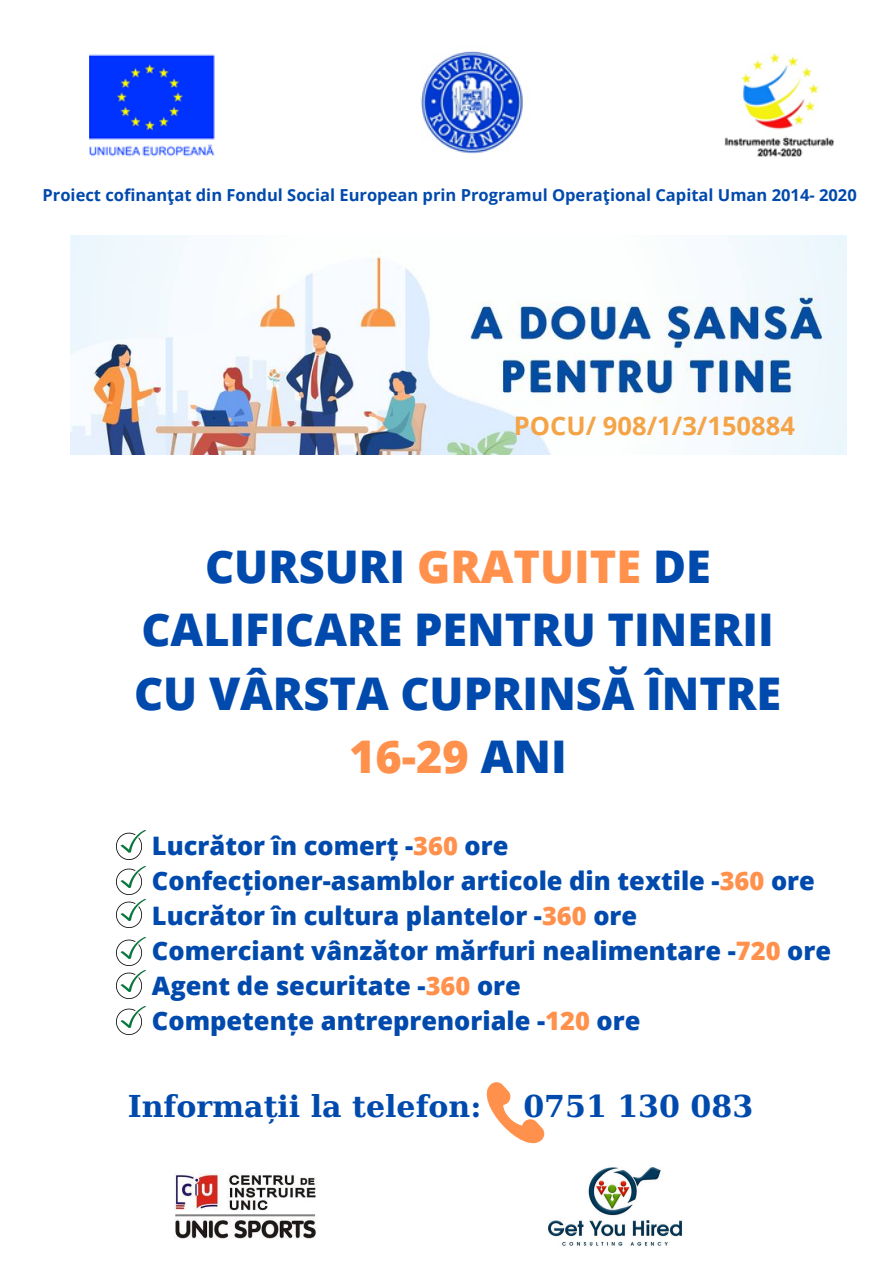
<style>
.page{position:relative;width:894px;height:1264px;background:#fff}
.page>*{position:absolute;margin:0;border:0;box-sizing:border-box;transform-origin:0 0}
.t1{font:800 45px/63px "Open Sans";color:#004aad;text-align:center}
.t2{font:700 30px "DejaVu Serif";color:#004aad}
.t3{font:800 25.5px "Open Sans";color:#004aad}
.t4{font:700 25.5px "Open Sans";color:#f4a447}
.t5{font:700 16.5px "Open Sans";color:#004aad}
.s1{color:#ff914d}
</style>
<div class="page">
<img style="left:89px;top:51px;width:743px;height:106px">
<img style="left:71px;top:236px;width:774px;height:218px">
<img style="left:548px;top:1167px;width:134px;height:79px">
<img style="left:175px;top:1173px;width:141px;height:66px">
<svg style="left:486px;top:1082px;width:59px;height:62px"></svg>
<img style="left:116px;top:830px;width:29px;height:29px">
<img style="left:116px;top:866px;width:29px;height:28px">
<img style="left:116px;top:899px;width:29px;height:28px">
<img style="left:116px;top:937px;width:29px;height:28px">
<img style="left:116px;top:970px;width:29px;height:28px">
<img style="left:116px;top:1006px;width:29px;height:28px">
<p class="t5" style="left:43px;top:184px;width:815px">Proiect cofinanţat din Fondul Social European prin Programul Operaţional Capital Uman 2014- 2020</p>
<p class="t4" style="left:513px;top:408px;width:282px">POCU/ 908/1/3/150884</p>
<p class="t1" style="left:134px;top:534px;width:648px">CURSURI <span class="s1">GRATUITE</span> DE<br>CALIFICARE PENTRU TINERII<br>CU VÂRSTA CUPRINSĂ ÎNTRE<br><span class="s1">16-29</span> ANI</p>
<p class="t3" style="left:152px;top:827px;width:358px">Lucrător în comerț -<span class="s1">360</span> ore</p>
<p class="t3" style="left:152px;top:862px;width:664px">Confecționer-asamblor articole din textile -<span class="s1">360</span> ore</p>
<p class="t3" style="left:152px;top:897px;width:486px">Lucrător în cultura plantelor -<span class="s1">360</span> ore</p>
<p class="t3" style="left:152px;top:932px;width:680px">Comerciant vânzător mărfuri nealimentare -<span class="s1">720</span> ore</p>
<p class="t3" style="left:152px;top:967px;width:370px">Agent de securitate -<span class="s1">360</span> ore</p>
<p class="t3" style="left:152px;top:1002px;width:490px">Competențe antreprenoriale -<span class="s1">120</span> ore</p>
<p class="t2" style="left:128px;top:1088px;width:355px">Informații la telefon:</p>
<p class="t2" style="left:523px;top:1088px;width:231px">0751 130 083</p>
</div>
